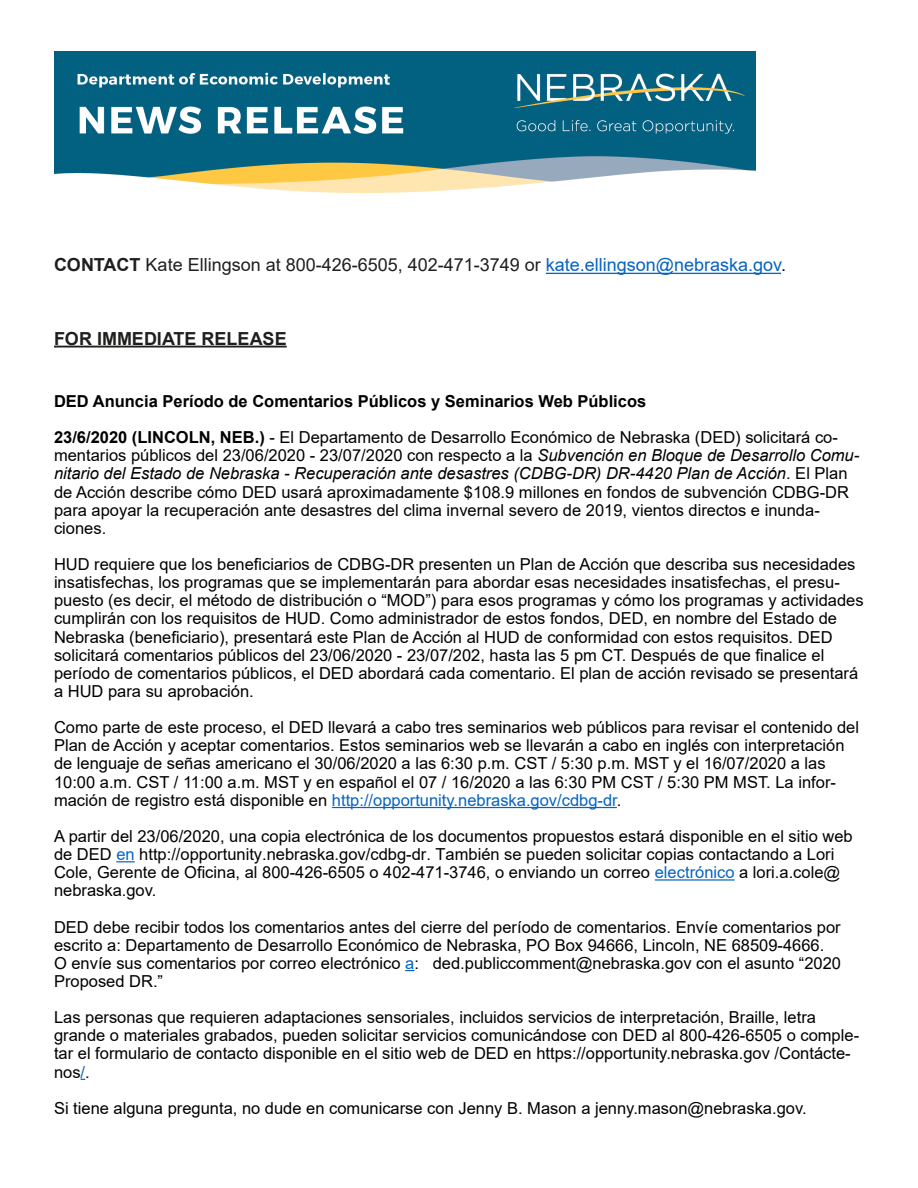
<style>
.page{position:relative;width:918px;height:1188px;background:#fff}
.page>*{position:absolute;margin:0;border:0;box-sizing:border-box;transform-origin:0 0}
.Normal__Web{font:18px "Arial";color:#201f1e}
.Normal__Web-2{font:700 18px "Arial";color:#201f1e}
.t1{font:16.5px/18.1px "Arial";color:#000}
.t2{font:700 16.5px "Arial";color:#000}
.s1{font-weight:700}
.s2{color:#0563c1}
.s3{color:#000}
.s4{font-style:italic}
</style>
<div class="page">
<hr style="left:546px;top:273px;width:235px;height:1px;background:#0563c1">
<hr style="left:54px;top:346px;width:233px;height:2px;background:#201f1e">
<hr style="left:332px;top:807px;width:285px;height:1px;background:#0563c1">
<svg style="left:116px;top:861px;width:19px;height:1px"></svg>
<hr style="left:655px;top:879px;width:80px;height:2px;background:#0563c1">
<img style="left:54px;top:51px;width:702px;height:142px">
<p class="Normal__Web" style="left:54px;top:253px;width:734px"><span class="s1">CONTACT</span> Kate Ellingson at 800-426-6505, 402-471-3749 or <span class="s2">kate.ellingson@nebraska.gov</span><span class="s3">.</span></p>
<p class="Normal__Web-2" style="left:54px;top:326px;width:234px">FOR IMMEDIATE RELEASE</p>
<p class="t2" style="left:54px;top:389px;width:594px">DED Anuncia Período de Comentarios Públicos y Seminarios Web Públicos</p>
<p class="t1" style="left:54px;top:428px;width:807px"><span class="s1">23/6/2020 (LINCOLN, NEB.)</span> - El Departamento de Desarrollo Económico de Nebraska (DED) solicitará co&shy;mentarios públicos del 23/06/2020 - 23/07/2020 con respecto a la <span class="s4">Subvención en Bloque de Desarrollo Comu&shy;nitario del Estado de Nebraska - Recuperación ante desastres (CDBG-DR) DR-4420 Plan de Acción</span>. El Plan de Acción describe cómo DED usará aproximadamente $108.9 millones en fondos de subvención CDBG-DR para apoyar la recuperación ante desastres del clima invernal severo de 2019, vientos directos e inunda&shy;ciones.</p>
<p class="t1" style="left:54px;top:555px;width:811px">HUD requiere que los beneficiarios de CDBG-DR presenten un Plan de Acción que describa sus necesidades insatisfechas, los programas que se implementarán para abordar esas necesidades insatisfechas, el presu&shy;puesto (es decir, el método de distribución o “MOD”) para esos programas y cómo los programas y actividades cumplirán con los requisitos de HUD. Como administrador de estos fondos, DED, en nombre del Estado de Nebraska (beneficiario), presentará este Plan de Acción al HUD de conformidad con estos requisitos. DED solicitará comentarios públicos del 23/06/2020 - 23/07/202, hasta las 5 pm CT. Después de que finalice el período de comentarios públicos, el DED abordará cada comentario. El plan de acción revisado se presentará a HUD para su aprobación.</p>
<p class="t1" style="left:54px;top:718px;width:807px">Como parte de este proceso, el DED llevará a cabo tres seminarios web públicos para revisar el contenido del Plan de Acción y aceptar comentarios. Estos seminarios web se llevarán a cabo en inglés con interpretación de lenguaje de señas americano el 30/06/2020 a las 6:30 p.m. CST / 5:30 p.m. MST y el 16/07/2020 a las 10:00 a.m. CST / 11:00 a.m. MST y en español el 07 / 16/2020 a las 6:30 PM CST / 5:30 PM MST. La infor&shy;mación de registro está disponible en <span class="s2">http://opportunity.nebraska.gov/cdbg-dr</span>.</p>
<p class="t1" style="left:54px;top:827px;width:800px">A partir del 23/06/2020, una copia electrónica de los documentos propuestos estará disponible en el sitio web de DED <span class="s2">en</span> http://opportunity.nebraska.gov/cdbg-dr. También se pueden solicitar copias contactando a Lori Cole, Gerente de Oficina, al 800-426-6505 o 402-471-3746, o enviando un correo <span class="s2">electrónico</span> a lori.a.cole@ nebraska.gov.</p>
<p class="t1" style="left:54px;top:918px;width:789px">DED debe recibir todos los comentarios antes del cierre del período de comentarios. Envíe comentarios por escrito a: Departamento de Desarrollo Económico de Nebraska, PO Box 94666, Lincoln, NE 68509-4666.<br>O envíe sus comentarios por correo electrónico <span class="s2">a</span>: ded.publiccomment@nebraska.gov con el asunto “2020<br>Proposed DR.”</p>
<p class="t1" style="left:54px;top:1008px;width:807px">Las personas que requieren adaptaciones sensoriales, incluidos servicios de interpretación, Braille, letra grande o materiales grabados, pueden solicitar servicios comunicándose con DED al 800-426-6505 o comple&shy;tar el formulario de contacto disponible en el sitio web de DED en https://opportunity.nebraska.gov /Contácte&shy;nos<span class="s2">/</span>.</p>
<p class="t1" style="left:54px;top:1099px;width:754px">Si tiene alguna pregunta, no dude en comunicarse con Jenny B. Mason a jenny.mason@nebraska.gov.</p>
</div>
